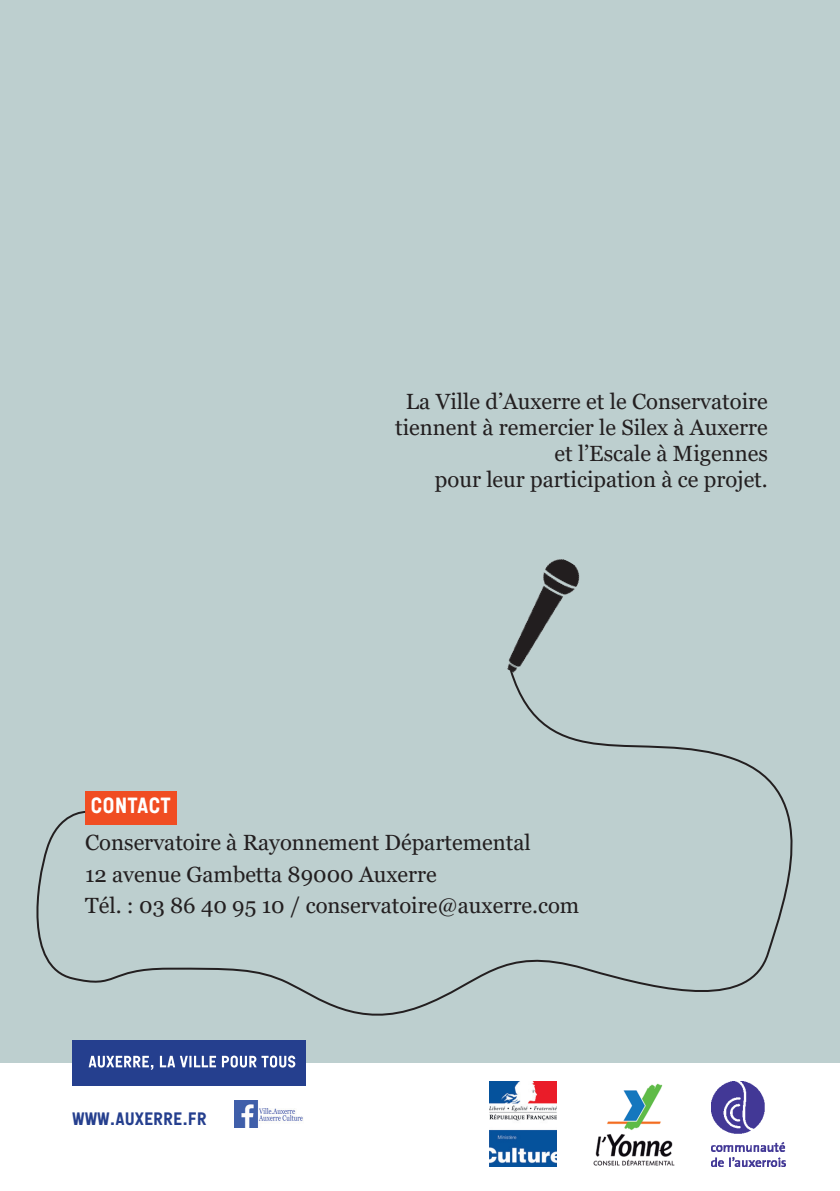
<style>
.page{position:relative;width:840px;height:1191px;background:#fff}
.page>*{position:absolute;margin:0;border:0;box-sizing:border-box;transform-origin:0 0}
.t1{font:22px/26px "Georgia";color:#231f20;text-align:right}
.t2{font:22px "Auxerrenormal";color:#fff}
.t3{font:18px "Auxerrenormal";color:#253f8e}
</style>
<div class="page">
<div style="left:0;top:0;width:839px;height:1062px;background:#bdcfcf"></div>
<svg style="left:36px;top:680px;width:757px;height:336px"></svg>
<img style="left:507px;top:559px;width:73px;height:121px">
<div style="left:72px;top:1039px;width:233px;height:46px;background:#253f8e"></div>
<svg style="left:89px;top:1055px;width:64px;height:14px"></svg>
<svg style="left:160px;top:1055px;width:56px;height:12px"></svg>
<svg style="left:222px;top:1055px;width:73px;height:12px"></svg>
<img style="left:235px;top:1101px;width:68px;height:26px">
<img style="left:593px;top:1083px;width:82px;height:83px">
<img style="left:489px;top:1081px;width:67px;height:85px">
<img style="left:711px;top:1081px;width:73px;height:85px">
<p class="t1" style="left:395px;top:389px;width:374px">La Ville d’Auxerre et le Conservatoire tiennent à remercier le Silex à Auxerre et l’Escale à Migennes<br>pour leur participation à ce projet.</p>
<p class="t2" style="left:90px;top:793px;width:82px">CONTACT</p>
<p class="t1" style="left:85px;top:827px;width:495px;line-height:31.6px;text-align:left">Conservatoire à Rayonnement Départemental<br>12 avenue Gambetta 89000 Auxerre<br>Tél. : 03 86 40 95 10 / conservatoire@auxerre.com</p>
<p class="t3" style="left:72px;top:1109px;width:136px">WWW.AUXERRE.FR</p>
</div>
